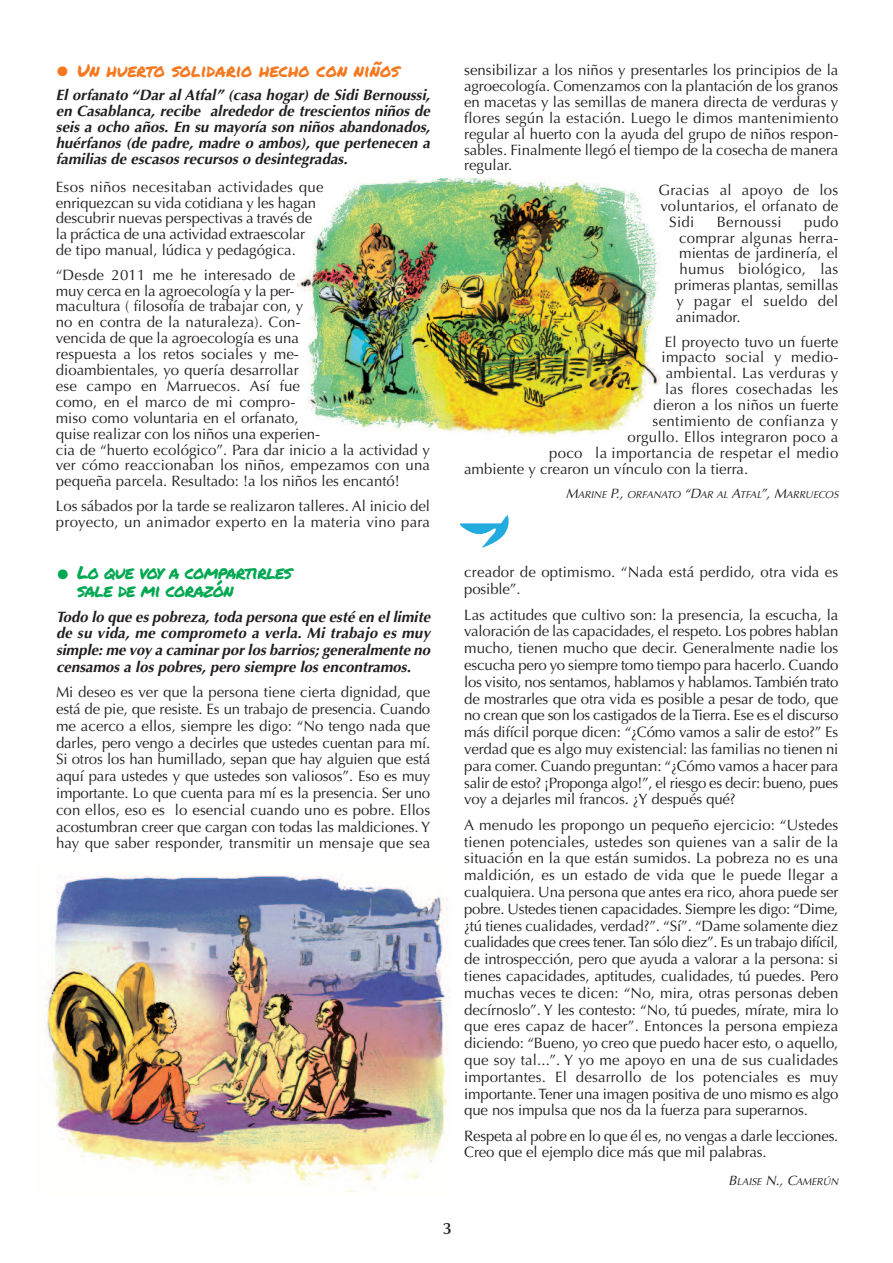
<style>
.page{position:relative;width:893px;height:1263px;background:#fff}
.page>*{position:absolute;margin:0;border:0;box-sizing:border-box;transform-origin:0 0}
.t1{font:18px/18px "Permanent Marker";letter-spacing:-.04em;color:#00a851}
.t2{font:18px "Permanent Marker";color:#f47921}
.t3{font:600 16.5px "Optima";color:#231f20}
.t4{font:15px/16.8px "Optima";color:#231f20}
.t5{font:italic 700 15px/15.9px "Optima";color:#231f20;text-align:justify}
.t6{font:15px "Optima";letter-spacing:.02em;color:#231f20}
.t7{font:italic 10.2px "Optima";color:#231f20}
.s1{font-family:"Optima";font-weight:900;font-size:27px}
.s2{font-size:13.5px}
</style>
<div class="page">
<img style="left:460px;top:515px;width:49px;height:33px">
<img style="left:297px;top:178px;width:364px;height:211px">
<img style="left:45px;top:875px;width:404px;height:317px">
<p class="t2" style="left:56px;top:57px;width:345px"><span class="s1">•</span> Un huerto solidario hecho con niños</p>
<p class="t5" style="left:56px;top:89px;width:376px">El orfanato “Dar al Atfal” (casa hogar) de Sidi Bernoussi, en Casablanca, recibe alrededor de trescientos niños de seis a ocho años. En su mayoría son niños abandonados, huérfanos (de padre, madre o ambos), que pertenecen a familias de escasos recursos o desintegradas.</p>
<p class="t4" style="left:56px;top:180px;width:269px;line-height:15.9px">Esos niños necesitaban actividades que enriquezcan su vida cotidiana y les hagan descubrir nuevas perspectivas a través de la práctica de una actividad extraescolar de tipo manual, lúdica y pedagógica.</p>
<p class="t4" style="left:56px;top:268px;width:376px;line-height:15.9px">“Desde 2011 me he interesado de<br>muy cerca en la agroecología y la per-<br>macultura ( filosofía de trabajar con, y<br>no en contra de la naturaleza). Con-<br>vencida de que la agroecología es una<br>respuesta a los retos sociales y me-<br>dioambientales, yo quería desarrollar<br>ese campo en Marruecos. Así fue<br>como, en el marco de mi compro-<br>miso como voluntaria en el orfanato,<br>quise realizar con los niños una experien-<br>cia de “huerto ecológico”. Para dar inicio a la actividad y ver cómo reaccionaban los niños, empezamos con una pequeña parcela. Resultado: !a los niños les encantó!</p>
<p class="t4" style="left:56px;top:499px;width:376px;line-height:15.9px">Los sábados por la tarde se realizaron talleres. Al inicio del proyecto, un animador experto en la materia vino para</p>
<p class="t4" style="left:464px;top:63px;width:376px;line-height:15.9px;text-align:justify">sensibilizar a los niños y presentarles los principios de la agroecología. Comenzamos con la plantación de los granos en macetas y las semillas de manera directa de verduras y flores según la estación. Luego le dimos mantenimiento regular al huerto con la ayuda del grupo de niños respon&shy;sables. Finalmente llegó el tiempo de la cosecha de manera regular.</p>
<p class="t6" style="left:659px;top:184px;width:181px">Gracias al apoyo de los</p>
<p class="t6" style="left:660px;top:200px;width:180px">voluntarios, el orfanato de</p>
<p class="t4" style="left:669px;top:215px;width:27px">Sidi</p>
<p class="t6" style="left:717px;top:215px;width:66px">Bernoussi</p>
<p class="t4" style="left:804px;top:215px;width:36px">pudo</p>
<p class="t6" style="left:679px;top:231px;width:161px">comprar algunas herra-</p>
<p class="t4" style="left:679px;top:246px;width:161px">mientas de jardinería, el</p>
<p class="t6" style="left:680px;top:263px;width:160px">humus biológico, las</p>
<p class="t4" style="left:674px;top:278px;width:165px">primeras plantas, semillas</p>
<p class="t6" style="left:676px;top:295px;width:164px">y pagar el sueldo del</p>
<p class="t4" style="left:676px;top:310px;width:66px">animador.</p>
<p class="t4" style="left:665px;top:334px;width:175px">El proyecto tuvo un fuerte</p>
<p class="t6" style="left:662px;top:351px;width:178px">impacto social y medio-</p>
<p class="t6" style="left:666px;top:367px;width:174px">ambiental. Las verduras y</p>
<p class="t6" style="left:665px;top:383px;width:175px">las flores cosechadas les</p>
<p class="t4" style="left:653px;top:398px;width:186px">dieron a los niños un fuerte</p>
<p class="t6" style="left:653px;top:415px;width:187px">sentimiento de confianza y</p>
<p class="t4" style="left:627px;top:430px;width:212px">orgullo. Ellos integraron poco a</p>
<p class="t6" style="left:549px;top:447px;width:291px">poco la importancia de respetar el medio</p>
<p class="t4" style="left:464px;top:462px;width:286px">ambiente y crearon un vínculo con la tierra.</p>
<p class="t7" style="left:566px;top:490px;width:274px"><span class="s2">M</span>ARINE <span class="s2">P.,</span> ORFANATO <span class="s2">“D</span>AR AL <span class="s2">A</span>TFAL<span class="s2">”, M</span>ARRUECOS</p>
<p class="t1" style="left:77px;top:563px;width:216px;text-indent:-21px"><span class="s1">•</span> Lo que voy a compartirles sale de mi corazón</p>
<p class="t5" style="left:56px;top:609px;width:376px;line-height:16.8px">Todo lo que es pobreza, toda persona que esté en el limite de su vida, me comprometo a verla. Mi trabajo es muy simple: me voy a caminar por los barrios; generalmente no censamos a los pobres, pero siempre los encontramos.</p>
<p class="t4" style="left:56px;top:685px;width:376px;text-align:justify">Mi deseo es ver que la persona tiene cierta dignidad, que está de pie, que resiste. Es un trabajo de presencia. Cuando me acerco a ellos, siempre les digo: “No tengo nada que darles, pero vengo a decirles que ustedes cuentan para mí.<br>Si otros los han humillado, sepan que hay alguien que está aquí para ustedes y que ustedes son valiosos”. Eso es muy importante. Lo que cuenta para mí es la presencia. Ser uno con ellos, eso es lo esencial cuando uno es pobre. Ellos acostumbran creer que cargan con todas las maldiciones. Y hay que saber responder, transmitir un mensaje que sea</p>
<p class="t4" style="left:464px;top:565px;width:376px">creador de optimismo. “Nada está perdido, otra vida es posible”.</p>
<p class="t4" style="left:464px;top:607px;width:376px;text-align:justify">Las actitudes que cultivo son: la presencia, la escucha, la valoración de las capacidades, el respeto. Los pobres hablan mucho, tienen mucho que decir. Generalmente nadie los escucha pero yo siempre tomo tiempo para hacerlo. Cuando los visito, nos sentamos, hablamos y hablamos.También trato de mostrarles que otra vida es posible a pesar de todo, que no crean que son los castigados de laTierra. Ese es el discurso más difícil porque dicen: “¿Cómo vamos a salir de esto?” Es verdad que es algo muy existencial: las familias no tienen ni para comer. Cuando preguntan: “¿Cómo vamos a hacer para salir de esto? ¡Proponga algo!”, el riesgo es decir: bueno, pues voy a dejarles mil francos. ¿Y después qué?</p>
<p class="t4" style="left:464px;top:818px;width:376px;text-align:justify">A menudo les propongo un pequeño ejercicio: “Ustedes tienen potenciales, ustedes son quienes van a salir de la situación en la que están sumidos. La pobreza no es una maldición, es un estado de vida que le puede llegar a cualquiera. Una persona que antes era rico, ahora puede ser pobre. Ustedes tienen capacidades. Siempre les digo: “Dime, ¿tú tienes cualidades, verdad?”. “Sí”. “Dame solamente diez cualidades que crees tener.Tan sólo diez”. Es un trabajo difícil, de introspección, pero que ayuda a valorar a la persona: si tienes capacidades, aptitudes, cualidades, tú puedes. Pero muchas veces te dicen: “No, mira, otras personas deben decírnoslo”. Y les contesto: “No, tú puedes, mírate, mira lo que eres capaz de hacer”. Entonces la persona empieza diciendo: “Bueno, yo creo que puedo hacer esto, o aquello, que soy tal...”. Y yo me apoyo en una de sus cualidades importantes. El desarrollo de los potenciales es muy importante.Tener una imagen positiva de uno mismo es algo que nos impulsa que nos da la fuerza para superarnos.</p>
<p class="t4" style="left:464px;top:1128px;width:376px">Respeta al pobre en lo que él es, no vengas a darle lecciones.<br>Creo que el ejemplo dice más que mil palabras.</p>
<p class="t7" style="left:729px;top:1178px;width:111px"><span class="s2">B</span>LAISE <span class="s2">N., C</span>AMERÚN</p>
<p class="t3" style="left:443px;top:1221px;width:10px">3</p>
</div>
